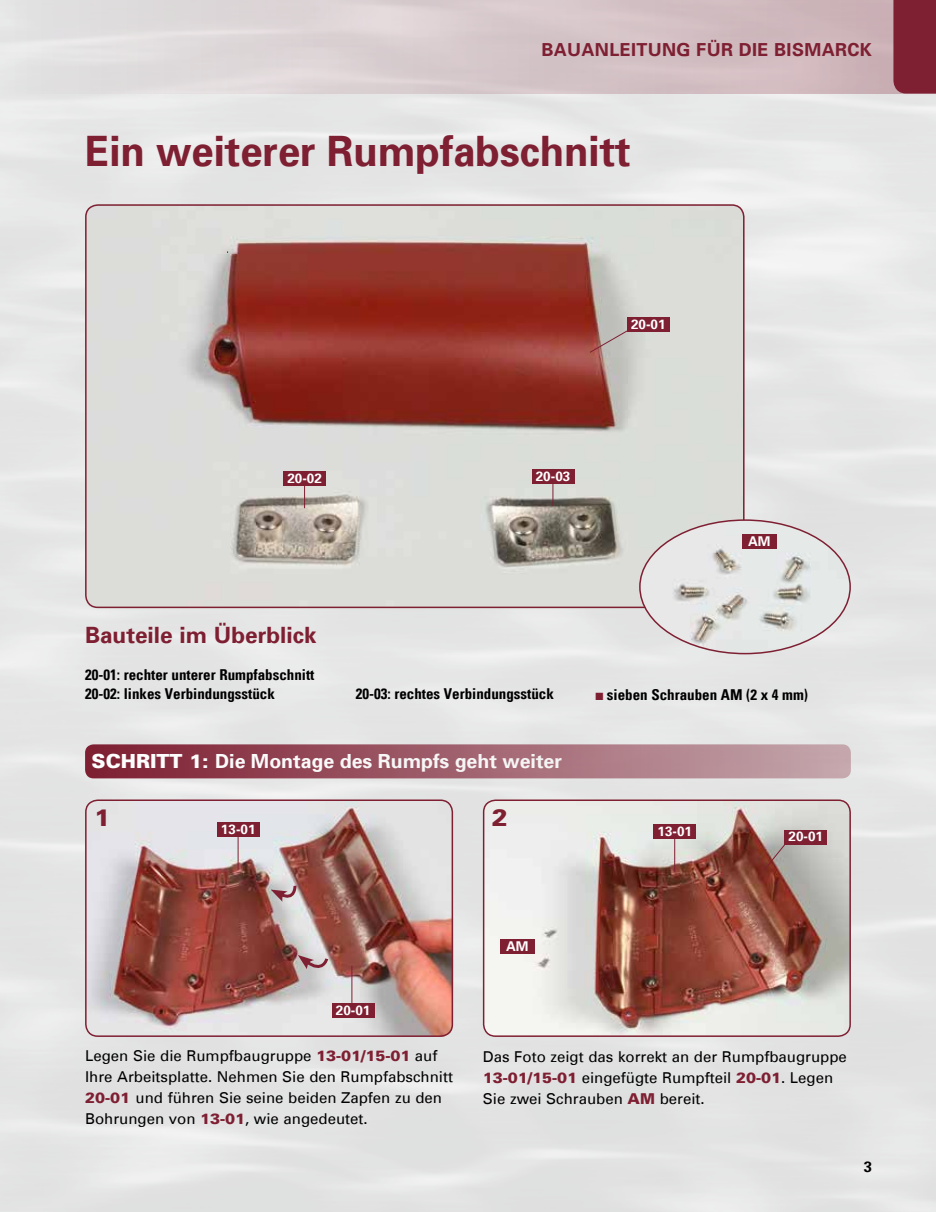
<style>
.page{position:relative;width:936px;height:1212px;background:#fff}
.page>*{position:absolute;margin:0;border:0;box-sizing:border-box;transform-origin:0 0}
.t1{font:700 42px "Univers";color:#7e1f32;scale:.95 1}
.t2{font:900 24px "Univers";color:#7e1f32}
.t3{font:700 22.5px "Univers";color:#7e1f32}
.t4{font:700 19.5px "Univers";color:#fff}
.t5{font:700 18px "Univers";letter-spacing:.02em;color:#7e1f32}
.t6{font:15px/21px "Univers";color:#000}
.t7{font:700 condensed 15px/19.5px "Univers";color:#000}
.t8{font:700 15px "Univers";color:#000}
.t9{font:700 13.5px "Univers";color:#fff}
.s1{color:#7e1f32}
.s2{font-weight:900}
.s3{font-weight:900;color:#7e1f32}
</style>
<div class="page">
<div style="left:0;top:94px;width:935px;height:1118px;background:#e5e5e5"></div>
<div style="left:0;top:0;width:935px;height:94px;background:linear-gradient(to right,#e5e6e6,#cbb0b5)"></div>
<img style="left:85px;top:204px;width:659px;height:404px">
<div style="left:85px;top:204px;width:659px;height:404px;border:2px solid #7e1f32;border-radius:12px"></div>
<div style="left:893px;top:0;width:42px;height:94px;background:#7e1f32"></div>
<div style="left:85px;top:744px;width:765px;height:34px;background:linear-gradient(to right,#7d1e31,#c5a8ae);border-radius:9px"></div>
<img style="left:639px;top:520px;width:211px;height:134px">
<div style="left:742px;top:534px;width:34px;height:15px;background:#7e1f32"></div>
<svg style="left:589px;top:316px;width:63px;height:37px;background:#bcaaa5"></svg>
<div style="left:627px;top:317px;width:42px;height:15px;background:#7e1f32"></div>
<hr style="left:552px;top:469px;width:1px;height:37px;background:#7e1f32">
<div style="left:531px;top:469px;width:43px;height:15px;background:#7e1f32"></div>
<img style="left:483px;top:799px;width:367px;height:238px">
<div style="left:483px;top:799px;width:367px;height:238px;border:2px solid #7e1f32;border-radius:12px"></div>
<img style="left:85px;top:799px;width:368px;height:238px">
<div style="left:85px;top:799px;width:368px;height:238px;border:2px solid #7e1f32;border-radius:12px"></div>
<hr style="left:238px;top:836px;width:1px;height:34px;background:#7e1f32">
<div style="left:217px;top:822px;width:42px;height:15px;background:#7e1f32"></div>
<hr style="left:351px;top:966px;width:1px;height:45px;background:#7e1f32">
<div style="left:332px;top:1003px;width:42px;height:15px;background:#7e1f32"></div>
<svg style="left:298px;top:955px;width:32px;height:19px"></svg>
<svg style="left:762px;top:841px;width:25px;height:30px"></svg>
<div style="left:784px;top:830px;width:43px;height:14px;background:#7e1f32"></div>
<hr style="left:304px;top:471px;width:1px;height:37px;background:#7e1f32">
<div style="left:283px;top:471px;width:43px;height:15px;background:#7e1f32"></div>
<svg style="left:271px;top:883px;width:27px;height:19px"></svg>
<hr style="left:674px;top:838px;width:1px;height:34px;background:#7e1f32">
<div style="left:653px;top:824px;width:43px;height:15px;background:#7e1f32"></div>
<div style="left:500px;top:939px;width:34px;height:15px;background:#7e1f32"></div>
<p class="t5" style="left:541px;top:41px;width:332px">BAUANLEITUNG FÜR DIE BISMARCK</p>
<h1 class="t1" style="left:85px;top:134px;width:576px">Ein weiterer Rumpfabschnitt</h1>
<p class="t9" style="left:631px;top:318px;width:36px">20-01</p>
<p class="t9" style="left:287px;top:472px;width:36px">20-02</p>
<h3 class="t3" style="left:85px;top:625px;width:233px">Bauteile im Überblick</h3>
<p class="t7" style="left:85px;top:666px;width:231px">20-01: rechter unterer Rumpfabschnitt<br>20-02: linkes Verbindungsstück</p>
<p class="t9" style="left:535px;top:470px;width:36px">20-03</p>
<p class="t9" style="left:748px;top:536px;width:24px">AM</p>
<p class="t7" style="left:356px;top:686px;width:200px">20-03: rechtes Verbindungsstück</p>
<p class="t7" style="left:595px;top:686px;width:214px"><span class="s1">■</span> sieben Schrauben AM (2 x 4 mm)</p>
<h3 class="t4" style="left:92px;top:753px;width:472px"><span class="s2">SCHRITT 1:</span> Die Montage des Rumpfs geht weiter</h3>
<h2 class="t2" style="left:94px;top:807px;width:18px">1</h2>
<p class="t9" style="left:221px;top:823px;width:36px">13-01</p>
<p class="t9" style="left:336px;top:1004px;width:36px">20-01</p>
<h2 class="t2" style="left:492px;top:807px;width:18px">2</h2>
<p class="t9" style="left:506px;top:941px;width:24px">AM</p>
<p class="t9" style="left:657px;top:825px;width:36px">13-01</p>
<p class="t9" style="left:788px;top:831px;width:36px">20-01</p>
<p class="t6" style="left:85px;top:1046px;width:369px">Legen Sie die Rumpfbaugruppe <span class="s3">13-01/15-01</span> auf Ihre Arbeitsplatte. Nehmen Sie den Rumpfabschnitt <span class="s3">20-01</span> und führen Sie seine beiden Zapfen zu den Bohrungen von <span class="s3">13-01</span>, wie angedeutet.</p>
<p class="t6" style="left:483px;top:1048px;width:365px">Das Foto zeigt das korrekt an der Rumpfbaugruppe<br><span class="s3">13-01/15-01</span> eingefügte Rumpfteil <span class="s3">20-01</span>. Legen<br>Sie zwei Schrauben <span class="s3">AM</span> bereit.</p>
<p class="t8" style="left:863px;top:1160px;width:10px">3</p>
</div>
